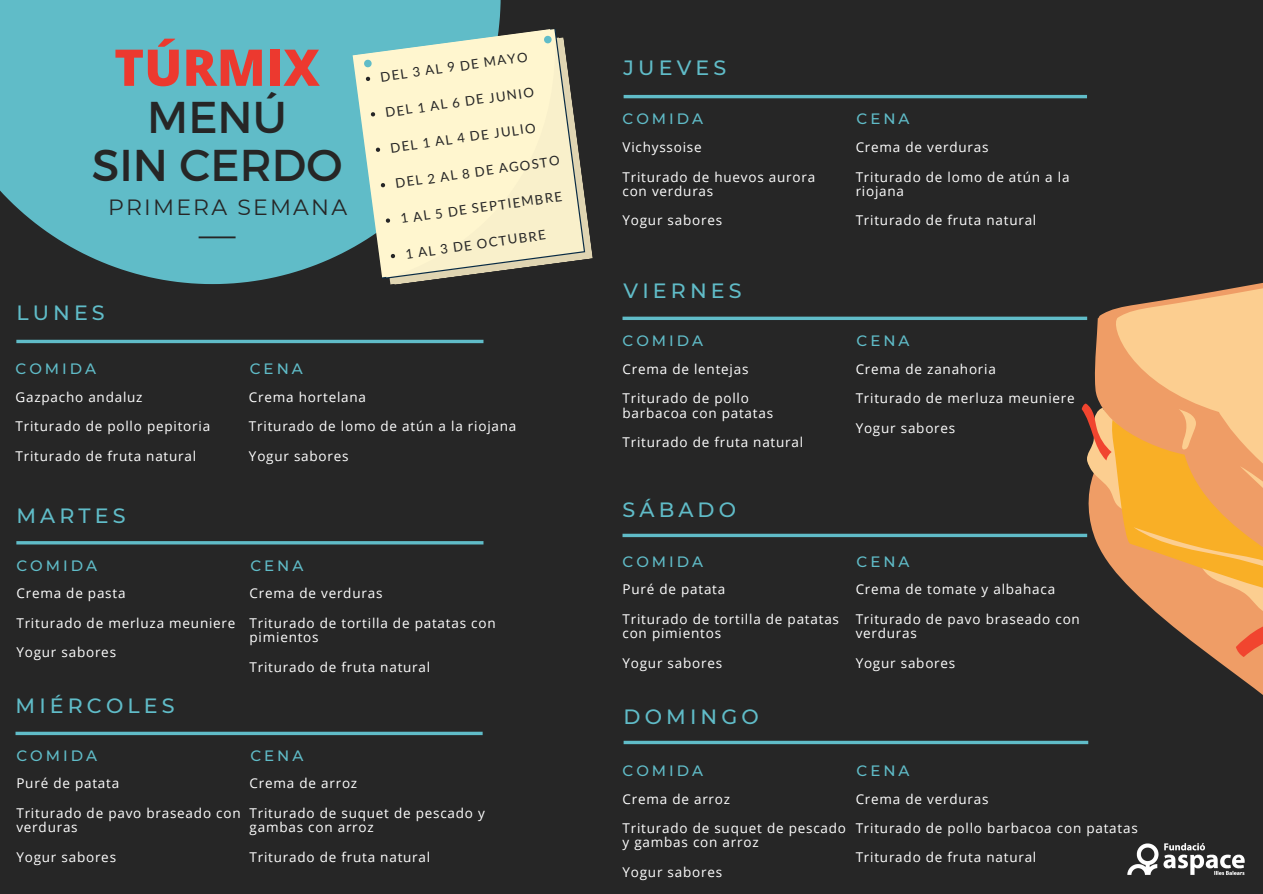
<style>
.page{position:relative;width:1263px;height:894px;background:#fff}
.page>*{position:absolute;margin:0;border:0;box-sizing:border-box;transform-origin:0 0}
.t1{font:800 50.7px "Open Sans";color:#ec392f}
.t2{font:44.55px "Montserrat";color:#262626}
.t3{font:22.05px "Montserrat";letter-spacing:.1em;color:#262626}
.t4{font:500 20.55px "Montserrat";letter-spacing:.2em;color:#60bcc8}
.t5{font:500 15px "Montserrat";letter-spacing:.2em;color:#60bcc8}
.t6{font:13.5px/14.5px "Open Sans";letter-spacing:.06em;color:#fff}
.t7{font:13.2px "Lato";color:#262626}
</style>
<div class="page">
<div style="left:0;top:0;width:1263px;height:893px;background:#262626"></div>
<svg style="left:0;top:0;width:501px;height:284px;background:#5bb0bb"></svg>
<svg style="left:16px;top:339px;width:467px;height:4px;background:#549fa8"></svg>
<svg style="left:16px;top:541px;width:467px;height:3px"></svg>
<svg style="left:16px;top:731px;width:467px;height:4px;background:#55a0aa"></svg>
<svg style="left:624px;top:95px;width:463px;height:3px"></svg>
<svg style="left:622px;top:316px;width:465px;height:4px;background:#56a4ae"></svg>
<svg style="left:622px;top:533px;width:460px;height:4px;background:#55a0a9"></svg>
<svg style="left:199px;top:236px;width:37px;height:2px"></svg>
<svg style="left:624px;top:740px;width:464px;height:4px;background:#549ea8"></svg>
<img style="left:1127px;top:843px;width:118px;height:32px">
<svg style="left:365px;top:202px;width:228px;height:83px"></svg>
<svg style="left:356px;top:28px;width:229px;height:250px;background:#dddcbd"></svg>
<svg style="left:366px;top:76px;width:4px;height:5px"></svg>
<svg style="left:371px;top:112px;width:4px;height:5px"></svg>
<svg style="left:376px;top:147px;width:4px;height:5px"></svg>
<svg style="left:381px;top:183px;width:4px;height:4px"></svg>
<svg style="left:386px;top:218px;width:4px;height:5px"></svg>
<svg style="left:391px;top:253px;width:4px;height:5px"></svg>
<svg style="left:1087px;top:282px;width:176px;height:413px"></svg>
<svg style="left:1082px;top:403px;width:181px;height:254px"></svg>
<p class="t1" style="left:114px;top:32px;width:207px">TÚRMIX</p>
<p class="t2" style="left:147px;top:88px;width:141px">MENÚ</p>
<p class="t2" style="left:92px;top:136px;width:252px">SIN CERDO</p>
<p class="t3" style="left:108px;top:194px;width:241px">PRIMERA SEMANA</p>
<p class="t4" style="left:16px;top:300px;width:90px">LUNES</p>
<p class="t7" style="left:379px;top:69px;width:150px;rotate:-8deg">DEL 3 AL 9 DE MAYO</p>
<p class="t7" style="left:384px;top:104px;width:151px;rotate:-8deg">DEL 1 AL 6 DE JUNIO</p>
<p class="t7" style="left:389px;top:140px;width:148px;rotate:-8deg">DEL 1 AL 4 DE JULIO</p>
<p class="t7" style="left:394px;top:175px;width:167px;rotate:-8deg">DEL 2 AL 8 DE AGOSTO</p>
<p class="t7" style="left:399px;top:210px;width:165px;rotate:-8deg">1 AL 5 DE SEPTIEMBRE</p>
<p class="t7" style="left:404px;top:246px;width:143px;rotate:-8deg">1 AL 3 DE OCTUBRE</p>
<p class="t5" style="left:16px;top:359px;width:82px">COMIDA</p>
<p class="t5" style="left:250px;top:359px;width:55px">CENA</p>
<p class="t6" style="left:249px;top:389px;width:119px">Crema hortelana</p>
<p class="t6" style="left:249px;top:418px;width:269px">Triturado de lomo de atún a la riojana</p>
<p class="t6" style="left:249px;top:448px;width:101px">Yogur sabores</p>
<p class="t6" style="left:16px;top:389px;width:129px">Gazpacho andaluz</p>
<p class="t6" style="left:16px;top:418px;width:196px">Triturado de pollo pepitoria</p>
<p class="t6" style="left:16px;top:448px;width:182px">Triturado de fruta natural</p>
<p class="t4" style="left:16px;top:502px;width:111px">MARTES</p>
<p class="t5" style="left:16px;top:556px;width:82px">COMIDA</p>
<p class="t5" style="left:250px;top:556px;width:55px">CENA</p>
<p class="t6" style="left:250px;top:585px;width:134px">Crema de verduras</p>
<p class="t6" style="left:250px;top:615px;width:248px">Triturado de tortilla de patatas con pimientos</p>
<p class="t6" style="left:250px;top:659px;width:182px">Triturado de fruta natural</p>
<p class="t6" style="left:16px;top:585px;width:111px">Crema de pasta</p>
<p class="t6" style="left:16px;top:615px;width:221px">Triturado de merluza meuniere</p>
<p class="t6" style="left:16px;top:644px;width:101px">Yogur sabores</p>
<p class="t4" style="left:16px;top:693px;width:160px">MIÉRCOLES</p>
<p class="t5" style="left:16px;top:745px;width:82px">COMIDA</p>
<p class="t5" style="left:250px;top:745px;width:55px">CENA</p>
<p class="t6" style="left:250px;top:775px;width:109px">Crema de arroz</p>
<p class="t6" style="left:250px;top:804px;width:237px">Triturado de suquet de pescado y gambas con arroz</p>
<p class="t6" style="left:250px;top:848px;width:182px">Triturado de fruta natural</p>
<p class="t6" style="left:16px;top:775px;width:104px">Puré de patata</p>
<p class="t6" style="left:16px;top:804px;width:226px">Triturado de pavo braseado con verduras</p>
<p class="t6" style="left:16px;top:848px;width:101px">Yogur sabores</p>
<p class="t4" style="left:624px;top:55px;width:104px">JUEVES</p>
<p class="t5" style="left:622px;top:110px;width:82px">COMIDA</p>
<p class="t5" style="left:856px;top:110px;width:55px">CENA</p>
<p class="t6" style="left:856px;top:140px;width:134px">Crema de verduras</p>
<p class="t6" style="left:856px;top:169px;width:215px">Triturado de lomo de atún a la riojana</p>
<p class="t6" style="left:856px;top:213px;width:182px">Triturado de fruta natural</p>
<p class="t6" style="left:622px;top:140px;width:81px">Vichyssoise</p>
<p class="t6" style="left:622px;top:169px;width:194px">Triturado de huevos aurora con verduras</p>
<p class="t6" style="left:622px;top:213px;width:101px">Yogur sabores</p>
<p class="t4" style="left:624px;top:278px;width:120px">VIERNES</p>
<p class="t5" style="left:622px;top:331px;width:82px">COMIDA</p>
<p class="t5" style="left:856px;top:331px;width:55px">CENA</p>
<p class="t6" style="left:856px;top:361px;width:142px">Crema de zanahoria</p>
<p class="t6" style="left:856px;top:390px;width:221px">Triturado de merluza meuniere</p>
<p class="t6" style="left:856px;top:420px;width:101px">Yogur sabores</p>
<p class="t6" style="left:622px;top:361px;width:127px">Crema de lentejas</p>
<p class="t6" style="left:622px;top:390px;width:152px">Triturado de pollo barbacoa con patatas</p>
<p class="t6" style="left:622px;top:434px;width:182px">Triturado de fruta natural</p>
<p class="t4" style="left:622px;top:497px;width:115px">SÁBADO</p>
<p class="t5" style="left:622px;top:552px;width:82px">COMIDA</p>
<p class="t5" style="left:856px;top:552px;width:55px">CENA</p>
<p class="t6" style="left:856px;top:581px;width:201px">Crema de tomate y albahaca</p>
<p class="t6" style="left:856px;top:611px;width:226px">Triturado de pavo braseado con verduras</p>
<p class="t6" style="left:856px;top:655px;width:101px">Yogur sabores</p>
<p class="t6" style="left:622px;top:581px;width:104px">Puré de patata</p>
<p class="t6" style="left:622px;top:611px;width:218px">Triturado de tortilla de patatas con pimientos</p>
<p class="t6" style="left:622px;top:655px;width:101px">Yogur sabores</p>
<p class="t4" style="left:624px;top:703px;width:137px">DOMINGO</p>
<p class="t5" style="left:622px;top:761px;width:82px">COMIDA</p>
<p class="t5" style="left:856px;top:761px;width:55px">CENA</p>
<p class="t6" style="left:856px;top:790px;width:134px">Crema de verduras</p>
<p class="t6" style="left:856px;top:820px;width:284px">Triturado de pollo barbacoa con patatas</p>
<p class="t6" style="left:856px;top:849px;width:182px">Triturado de fruta natural</p>
<p class="t6" style="left:622px;top:790px;width:109px">Crema de arroz</p>
<p class="t6" style="left:622px;top:820px;width:225px">Triturado de suquet de pescado y gambas con arroz</p>
<p class="t6" style="left:622px;top:863px;width:101px">Yogur sabores</p>
</div>
